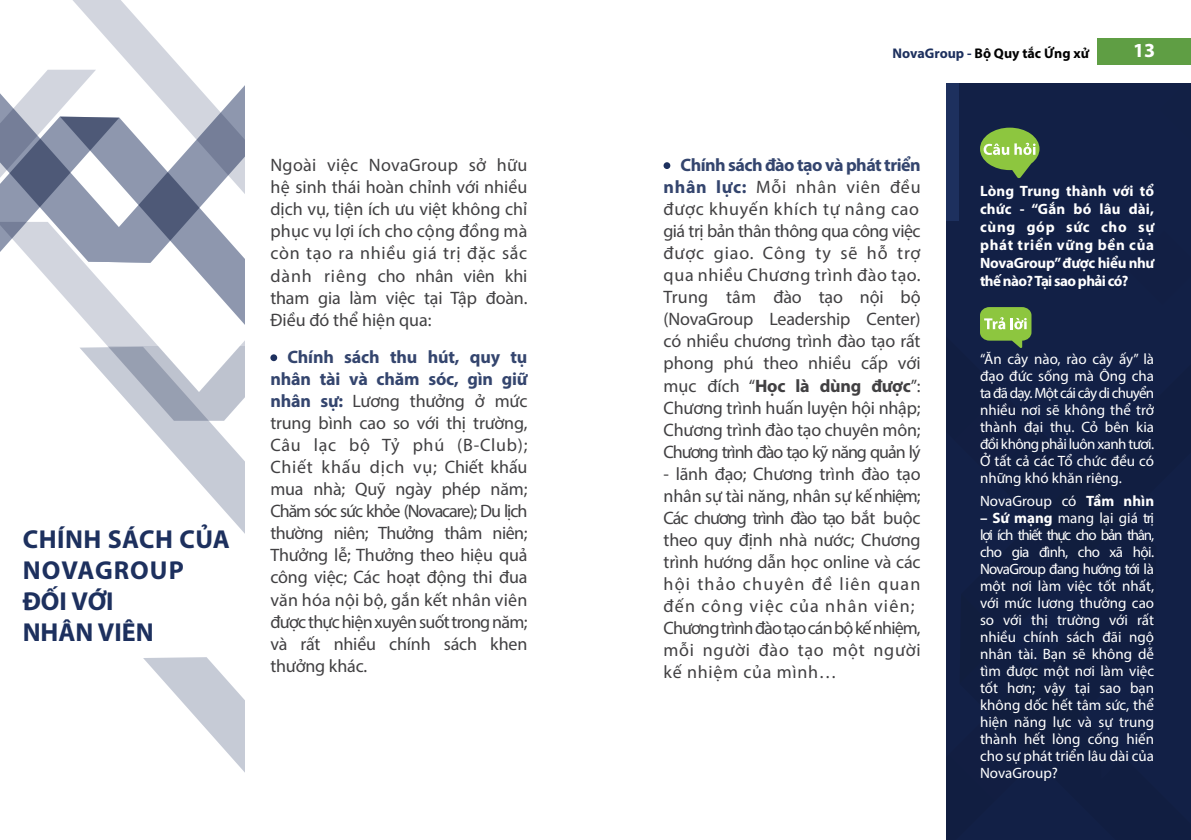
<style>
.page{position:relative;width:1191px;height:840px;background:#fff}
.page>*{position:absolute;margin:0;border:0;box-sizing:border-box;transform-origin:0 0}
.t1{font:700 26px/31.2px "Myriad Pro";letter-spacing:.015em;color:#1d305e}
.t2{font:700 20px "Myriad Pro";color:#fff}
.t3{font:18px/22px "Myriad Pro";letter-spacing:-.01em;color:#414042;text-align:justify}
.t4{font:15px/17px "Myriad Pro";color:#fff;text-align:justify}
.t5{font:700 15px/18px "Myriad Pro";letter-spacing:-.015em;color:#fff;text-align:justify}
.t6{font:700 14px "Myriad Pro";color:#000}
.s1{font-weight:700;color:#34456e}
.s2{color:#1d305e}
.s3{font-weight:700}
</style>
<div class="page">
<div style="left:1098px;top:38px;width:93px;height:27px;background:#5f9e44"></div>
<div style="left:1156px;top:778px;width:35px;height:61px;background:#111e41"></div>
<div style="left:946px;top:664px;width:200px;height:175px;background:#121e42"></div>
<div style="left:946px;top:135px;width:34px;height:529px;background:#122046"></div>
<svg style="left:0;top:69px;width:244px;height:277px"></svg>
<svg style="left:72px;top:0;width:172px;height:339px"></svg>
<svg style="left:80px;top:346px;width:164px;height:187px"></svg>
<svg style="left:143px;top:657px;width:101px;height:114px"></svg>
<div style="left:980px;top:84px;width:211px;height:694px;background:#122046"></div>
<div style="left:270px;top:354px;width:7px;height:7px;background:#1d305e;border-radius:50%"></div>
<div style="left:663px;top:162px;width:7px;height:7px;background:#1d305e;border-radius:50%"></div>
<h1 class="t1" style="left:23px;top:522px;width:209px">CHÍNH SÁCH CỦA<br>NOVAGROUP<br>ĐỐI VỚI<br>NHÂN VIÊN</h1>
<p class="t3" style="left:270px;top:154px;width:258px">Ngoài việc NovaGroup sở hữu hệ sinh thái hoàn chỉnh với nhiều dịch vụ, tiện ích ưu việt không chỉ phục vụ lợi ích cho cộng đồng mà còn tạo ra nhiều giá trị đặc sắc dành riêng cho nhân viên khi tham gia làm việc tại Tập đoàn.<br>Điều đó thể hiện qua:</p>
<p class="t3" style="left:270px;top:346px;width:258px;text-indent:17px"><span class="s1">Chính sách thu hút, quy tụ nhân tài và chăm sóc, gìn giữ nhân sự:</span> Lương thưởng ở mức trung bình cao so với thị trường, Câu lạc bộ Tỷ phú (B-Club); Chiết khấu dịch vụ; Chiết khấu mua nhà; Quỹ ngày phép năm; Chăm sóc sức khỏe (Novacare); Du lịch thường niên; Thưởng thâm niên; Thưởng lễ; Thưởng theo hiệu quả công việc; Các hoạt động thi đua văn hóa nội bộ, gắn kết nhân viên được thực hiện xuyên suốt trong năm; và rất nhiều chính sách khen thưởng khác.</p>
<p class="t6" style="left:892px;top:44px;width:198px"><span class="s2">NovaGroup -</span> Bộ Quy tắc Ứng xử</p>
<p class="t2" style="left:1133px;top:37px;width:24px">13</p>
<p class="t3" style="left:663px;top:154px;width:258px;text-indent:17px"><span class="s1">Chính sách đào tạo và phát triển nhân lực:</span> Mỗi nhân viên đều được khuyến khích tự nâng cao giá trị bản thân thông qua công việc được giao. Công ty sẽ hỗ trợ qua nhiều Chương trình đào tạo.<br>Trung tâm đào tạo nội bộ (NovaGroup Leadership Center) có nhiều chương trình đào tạo rất phong phú theo nhiều cấp với mục đích “<span class="s3">Học là dùng được</span>”:<br>Chương trình huấn luyện hội nhập; Chương trình đào tạo chuyên môn; Chương trình đào tạo kỹ năng quản lý</p>
<p class="t3" style="left:663px;top:462px;width:258px;text-align:left">- lãnh đạo; Chương trình đào tạo nhân sự tài năng, nhân sự kế nhiệm;<br>Các chương trình đào tạo bắt buộc theo quy định nhà nước; Chương trình hướng dẫn học online và các hội thảo chuyên đề liên quan đến công việc của nhân viên;<br>Chương trình đào tạo cán bộ kế nhiệm, mỗi người đào tạo một người kế nhiệm của mình…</p>
<p class="t5" style="left:980px;top:181px;width:176px">Lòng Trung thành với tổ chức - “Gắn bó lâu dài, cùng góp sức cho sự phát triển vững bền của NovaGroup” được hiểu như thế nào? Tại sao phải có?</p>
<p class="t4" style="left:980px;top:350px;width:176px">“Ăn cây nào, rào cây ấy” là đạo đức sống mà Ông cha ta đã dạy. Một cái cây di chuyển nhiều nơi sẽ không thể trở thành đại thụ. Cỏ bên kia đồi không phải luôn xanh tươi.<br>Ở tất cả các Tổ chức đều có những khó khăn riêng.</p>
<p class="t4" style="left:980px;top:492px;width:176px">NovaGroup có <span class="s3">Tầm nhìn</span></p>
<p class="t4" style="left:980px;top:509px;width:176px"><span class="s3">– Sứ mạng</span> mang lại giá trị lợi ích thiết thực cho bản thân, cho gia đình, cho xã hội.<br>NovaGroup đang hướng tới là một nơi làm việc tốt nhất, với mức lương thưởng cao so với thị trường với rất nhiều chính sách đãi ngộ nhân tài. Bạn sẽ không dễ tìm được một nơi làm việc tốt hơn; vậy tại sao bạn không dốc hết tâm sức, thể hiện năng lực và sự trung thành hết lòng cống hiến cho sự phát triển lâu dài của NovaGroup?</p>
</div>
